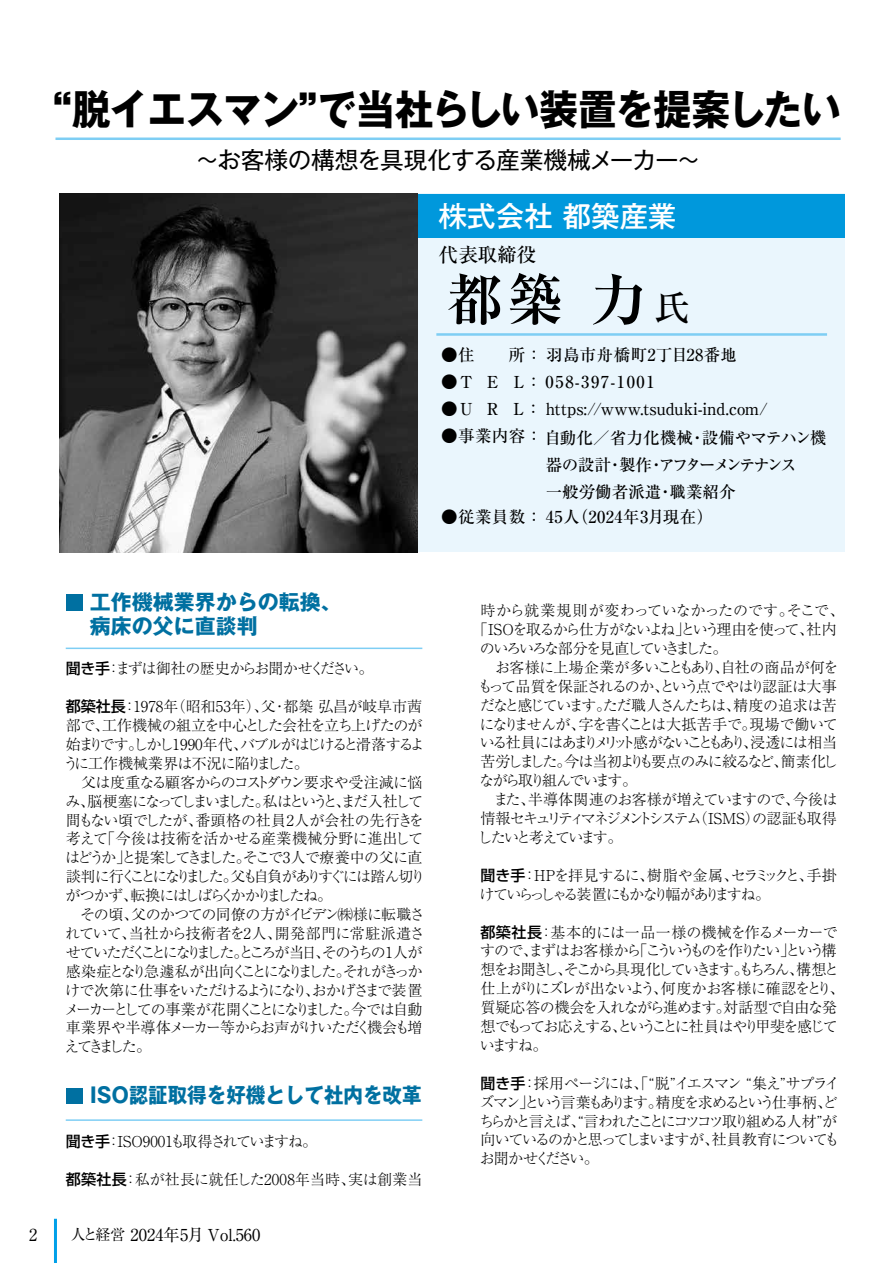
<style>
.page{position:relative;width:893px;height:1263px;background:#fff}
.page>*{position:absolute;margin:0;border:0;box-sizing:border-box;transform-origin:0 0}
.t1{font:700 55.95px "Ryumin Pr 6";color:#000}
.t2{font:700 41.25px "Gothic MB101 Pr 6";letter-spacing:-.03em;color:#000;scale:.94 1}
.t3{font:500 28.5px "Gothic MB101 Pr 5";letter-spacing:.005em;color:#fff}
.t4{font:23.7px "Gothic MB101 Pr 6";letter-spacing:-.01em;color:#000}
.t5{font:700 21px/24px "Gothic MB101 Pr 6";color:#0070a1}
.t6{font:700 21px "Gothic MB101 Pr 6";color:#0070a1;scale:.93 1}
.t7{font:500 19.5px "Ryumin Pr 5";color:#000}
.t8{font:500 16.5px/27px "Ryumin Pr 6";color:#000}
.t9{font:500 16.5px "Ryumin Pr 6";letter-spacing:.025em;color:#000}
.t10{font:16.5px "Ryumin Pr 5";color:#000}
.t11{font:500 16.5px "Ryumin Pr 6";letter-spacing:.1em;color:#000}
.t12{font:16.5px "Ryumin Pr 6";color:#000}
.t13{font:300 15px/18.9px "Ryumin Pr 6";letter-spacing:-.095em;color:#000}
.t14{font:300 15px/18.9px "Ryumin Pr 6";letter-spacing:-.14em;color:#000}
.t15{font:300 15px/18.9px "Ryumin Pr 6";letter-spacing:-.115em;color:#000}
.t16{font:300 15px "Ryumin Pr 6";letter-spacing:-.135em;color:#000}
.t17{font:300 15px "Ryumin Pr 6";letter-spacing:-.16em;color:#000}
.t18{font:300 15px "Ryumin Pr 6";color:#000}
.t19{font:300 15px "Ryumin Pr 6";letter-spacing:-.065em;color:#000}
.t20{font:300 15px "Ryumin Pr 6";letter-spacing:-.02em;color:#000}
.t21{font:300 15px "Ryumin Pr 6";letter-spacing:-.035em;color:#000}
.t22{font:300 15px "Ryumin Pr 6";letter-spacing:-.03em;color:#000}
.t23{font:300 15px "Ryumin Pr 6";letter-spacing:-.06em;color:#000}
.t24{font:300 15px "Ryumin Pr 6";letter-spacing:-.15em;color:#000}
.t25{font:300 15px "Ryumin Pr 6";letter-spacing:-.155em;color:#000}
.s1{font-family:"Ryumin Pr 5";font-weight:500;font-size:35.4px}
.s2{font-family:"Shin Go Pr 6";font-weight:500}
.s3{font-size:15px}
</style>
<div class="page">
<hr style="left:54px;top:1219px;width:3px;height:44px;background:#00a0e9">
<hr style="left:55px;top:138px;width:786px;height:2px;background:#7ecef4">
<div style="left:392px;top:194px;width:453px;height:358px;background:#eaf6fd"></div>
<div style="left:408px;top:194px;width:437px;height:43px;background:#0098dc"></div>
<hr style="left:436px;top:333px;width:391px;height:3px;background:#7ecef4">
<img style="left:59px;top:194px;width:359px;height:358px">
<div style="left:66px;top:1088px;width:16px;height:16px;background:#0070a1"></div>
<hr style="left:66px;top:1119px;width:356px;height:2px;background:#7ecef4">
<div style="left:66px;top:595px;width:16px;height:16px;background:#0070a1"></div>
<hr style="left:66px;top:648px;width:356px;height:1px;background:#7ecef4">
<h2 class="t2" style="left:53px;top:75px;width:840px">“脱イエスマン”で当社らしい装置を提案したい</h2>
<h3 class="t4" style="left:196px;top:140px;width:506px">～お客様の構想を具現化する産業機械メーカー～</h3>
<h3 class="t3" style="left:438px;top:192px;width:239px">株式会社 都築産業</h3>
<h3 class="t7" style="left:439px;top:239px;width:99px">代表取締役</h3>
<h1 class="t1" style="left:447px;top:255px;width:244px">都築 力<span class="s1">氏</span></h1>
<p class="t9" style="left:441px;top:342px;width:297px">●住　　所：羽島市舟橋町2丁目28番地</p>
<p class="t11" style="left:441px;top:369px;width:215px">●Ｔ Ｅ Ｌ：058-397-1001</p>
<p class="t8" style="left:441px;top:395px;width:328px">●ＵＲＬ： https://www.tsuduki-ind.com/</p>
<p class="t8" style="left:441px;top:423px;width:387px">●事業内容：自動化／省力化機械・設備やマテハン機</p>
<p class="t8" style="left:546px;top:450px;width:252px">器の設計・製作・アフターメンテナンス一般労働者派遣・職業紹介</p>
<p class="t9" style="left:441px;top:504px;width:274px">●従業員数： 45人（2024年3月現在）</p>
<p class="t12" style="left:29px;top:1221px;width:10px">2</p>
<h3 class="t5" style="left:90px;top:589px;width:253px">工作機械業界からの転換、病床の父に直談判</h3>
<p class="t23" style="left:66px;top:657px;width:309px"><span class="s2">聞き手</span>：まずは御社の歴史からお聞かせください。</p>
<p class="t13" style="left:63px;top:696px;width:363px"><span class="s2">都築社長</span>：1978年（昭和53年）、父・都築 弘昌が岐阜市茜部で、工作機械の組立を中心とした会社を立ち上げたのが始まりです。しかし1990年代、バブルがはじけると滑落するように工作機械業界は不況に陥りました。<br>　父は度重なる顧客からのコストダウン要求や受注減に悩み、脳梗塞になってしまいました。私はというと、まだ入社して間もない頃でしたが、番頭格の社員2人が会社の先行きを考えて「今後は技術を活かせる産業機械分野に進出してはどうか」と提案してきました。そこで3人で療養中の父に直談判に行くことになりました。父も自負がありすぐには踏ん切りがつかず、転換にはしばらくかかりましたね。<br>　その頃、父のかつての同僚の方がイビデン㈱様に転職されていて、当社から技術者を2人、開発部門に常駐派遣させていただくことになりました。ところが当日、そのうちの1人が感染症となり急遽私が出向くことになりました。それがきっかけで次第に仕事をいただけるようになり、おかげさまで装置メーカーとしての事業が花開くことになりました。今では自動車業界や半導体メーカー等からお声がけいただく機会も増えてきました。</p>
<h3 class="t6" style="left:90px;top:1077px;width:358px">ISO認証取得を好機として社内を改革</h3>
<p class="t13" style="left:66px;top:1131px;width:253px"><span class="s2">聞き手</span>：ISO9001も取得されていますね。</p>
<p class="t18" style="left:66px;top:1167px;width:358px"><span class="s2">都築社長</span>：私が社長に就任した2008年当時、実は創業当</p>
<p class="t10" style="left:70px;top:1221px;width:192px"><span class="s3">人と経営</span> 2024年5月 Vol.560</p>
<p class="t22" style="left:480px;top:599px;width:365px">時から就業規則が変わっていなかったのです。そこで、</p>
<p class="t13" style="left:473px;top:619px;width:365px">「ISOを取るから仕方がないよね」という理由を使って、社内</p>
<p class="t16" style="left:480px;top:636px;width:249px">のいろいろな部分を見直していきました。</p>
<p class="t20" style="left:480px;top:655px;width:359px">　お客様に上場企業が多いこともあり、自社の商品が何を</p>
<p class="t13" style="left:478px;top:676px;width:361px">もって品質を保証されるのか、という点でやはり認証は大事</p>
<p class="t13" style="left:480px;top:695px;width:359px">だなと感じています。ただ職人さんたちは、精度の追求は苦</p>
<p class="t19" style="left:479px;top:712px;width:360px">になりませんが、字を書くことは大抵苦手で。現場で働いて</p>
<p class="t16" style="left:480px;top:731px;width:359px">いる社員にはあまりメリット感がないこともあり、浸透には相当</p>
<p class="t13" style="left:480px;top:751px;width:359px">苦労しました。今は当初よりも要点のみに絞るなど、簡素化し</p>
<p class="t24" style="left:479px;top:769px;width:159px">ながら取り組んでいます。</p>
<p class="t21" style="left:480px;top:788px;width:359px">　また、半導体関連のお客様が増えていますので、今後は</p>
<p class="t17" style="left:480px;top:807px;width:358px">情報セキュリティマネジメントシステム（ISMS）の認証も取得</p>
<p class="t25" style="left:478px;top:825px;width:146px">したいと考えています。</p>
<p class="t15" style="left:480px;top:865px;width:359px"><span class="s2">聞き手</span>：HPを拝見するに、樹脂や金属、セラミックと、手掛けていらっしゃる装置にもかなり幅がありますね。</p>
<p class="t13" style="left:480px;top:921px;width:366px"><span class="s2">都築社長</span>：基本的には一品一様の機械を作るメーカーですので、まずはお客様から「こういうものを作りたい」という構想をお聞きし、そこから具現化していきます。もちろん、構想と仕上がりにズレが出ないよう、何度かお客様に確認をとり、質疑応答の機会を入れながら進めます。対話型で自由な発想でもってお応えする、ということに社員はやり甲斐を感じていますね。</p>
<p class="t14" style="left:479px;top:1073px;width:362px"><span class="s2">聞き手</span>：採用ページには、「“脱”イエスマン “集え”サプライズマン」という言葉もあります。精度を求めるという仕事柄、どちらかと言えば、“言われたことにコツコツ取り組める人材”が向いているのかと思ってしまいますが、社員教育についてもお聞かせください。</p>
</div>
